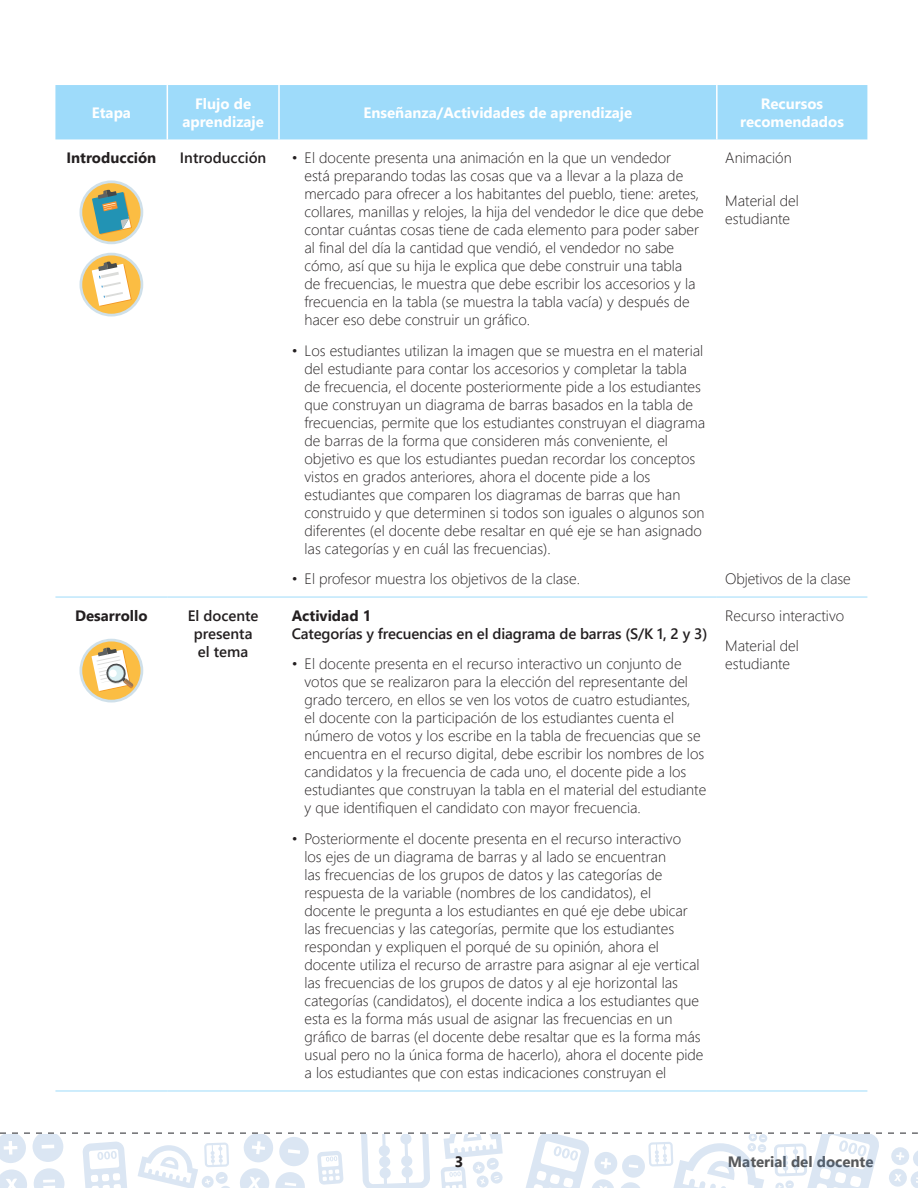
<style>
.page{position:relative;width:918px;height:1188px;background:#fff}
.page>*{position:absolute;margin:0;border:0;box-sizing:border-box;transform-origin:0 0}
.t1{font:300 15px/18px "Segoe UI";color:#231f20}
.t2{font:600 15px/18px "Segoe UI";letter-spacing:-.01em;color:#231f20;text-align:center}
.t3{font:700 15px/18px "Segoe UI";color:#fff;text-align:center}
.t4{font:700 15px "Segoe UI";color:#231f20}
.t5{font:700 15px "Segoe UI";color:#57585a}
</style>
<div class="page">
<svg style="left:0;top:1132px;width:918px;height:56px"></svg>
<div style="left:55px;top:85px;width:812px;height:54px;background:#9edbfa"></div>
<hr style="left:167px;top:85px;width:1px;height:54px;background:#fff">
<hr style="left:278px;top:85px;width:2px;height:54px;background:#fff">
<hr style="left:716px;top:85px;width:2px;height:54px;background:#fff">
<hr style="left:55px;top:597px;width:112px;height:1px;background:#9edbfa">
<hr style="left:167px;top:597px;width:112px;height:1px;background:#9edbfa">
<hr style="left:279px;top:597px;width:438px;height:1px;background:#9edbfa">
<hr style="left:717px;top:597px;width:150px;height:1px;background:#9edbfa">
<hr style="left:55px;top:1091px;width:112px;height:1px;background:#9edbfa">
<hr style="left:167px;top:1091px;width:112px;height:1px;background:#9edbfa">
<hr style="left:279px;top:1091px;width:438px;height:1px;background:#9edbfa">
<hr style="left:717px;top:1091px;width:150px;height:1px;background:#9edbfa">
<svg style="left:79px;top:180px;width:64px;height:64px"></svg>
<div style="left:82px;top:183px;width:59px;height:59px;background:#fbbd43;border-radius:50%"></div>
<svg style="left:92px;top:190px;width:40px;height:45px"></svg>
<svg style="left:79px;top:253px;width:64px;height:64px"></svg>
<div style="left:82px;top:255px;width:59px;height:59px;background:#fbbd43;border-radius:50%"></div>
<svg style="left:92px;top:261px;width:40px;height:45px"></svg>
<div style="left:79px;top:639px;width:64px;height:63px;background:#cfe0ea;border-radius:50%"></div>
<div style="left:82px;top:641px;width:59px;height:59px;background:#fbbd43;border-radius:50%"></div>
<svg style="left:92px;top:647px;width:42px;height:45px"></svg>
<p class="t3" style="left:92px;top:103px;width:41px">Etapa</p>
<p class="t3" style="left:182px;top:94px;width:83px">Flujo de aprendizaje</p>
<p class="t3" style="left:363px;top:103px;width:270px">Enseñanza/Actividades de aprendizaje</p>
<p class="t3" style="left:740px;top:94px;width:105px">Recursos recomendados</p>
<p class="t4" style="left:66px;top:145px;width:92px">Introducción</p>
<p class="t2" style="left:180px;top:148px;width:88px">Introducción</p>
<p class="t1" style="left:305px;top:148px;width:401px;text-indent:-13px">• El docente presenta una animación en la que un vendedor<br>está preparando todas las cosas que va a llevar a la plaza de mercado para ofrecer a los habitantes del pueblo, tiene: aretes, collares, manillas y relojes, la hija del vendedor le dice que debe contar cuántas cosas tiene de cada elemento para poder saber al final del día la cantidad que vendió, el vendedor no sabe cómo, así que su hija le explica que debe construir una tabla<br>de frecuencias, le muestra que debe escribir los accesorios y la frecuencia en la tabla (se muestra la tabla vacía) y después de hacer eso debe construir un gráfico.</p>
<p class="t1" style="left:305px;top:341px;width:402px;text-indent:-13px">• Los estudiantes utilizan la imagen que se muestra en el material del estudiante para contar los accesorios y completar la tabla de frecuencia, el docente posteriormente pide a los estudiantes que construyan un diagrama de barras basados en la tabla de frecuencias, permite que los estudiantes construyan el diagrama de barras de la forma que consideren más conveniente, el objetivo es que los estudiantes puedan recordar los conceptos vistos en grados anteriores, ahora el docente pide a los estudiantes que comparen los diagramas de barras que han construido y que determinen si todos son iguales o algunos son diferentes (el docente debe resaltar en qué eje se han asignado las categorías y en cuál las frecuencias).</p>
<p class="t1" style="left:292px;top:569px;width:290px">• El profesor muestra los objetivos de la clase.</p>
<p class="t1" style="left:725px;top:148px;width:68px">Animación</p>
<p class="t1" style="left:725px;top:191px;width:75px">Material del estudiante</p>
<p class="t1" style="left:725px;top:569px;width:127px">Objetivos de la clase</p>
<p class="t4" style="left:75px;top:603px;width:74px">Desarrollo</p>
<p class="t2" style="left:188px;top:606px;width:72px">El docente presenta el tema</p>
<p class="t4" style="left:292px;top:603px;width:81px">Actividad 1</p>
<p class="t2" style="left:292px;top:624px;width:417px">Categorías y frecuencias en el diagrama de barras (S/K 1, 2 y 3)</p>
<p class="t1" style="left:305px;top:654px;width:403px;text-indent:-13px">• El docente presenta en el recurso interactivo un conjunto de votos que se realizaron para la elección del representante del grado tercero, en ellos se ven los votos de cuatro estudiantes,<br>el docente con la participación de los estudiantes cuenta el número de votos y los escribe en la tabla de frecuencias que se encuentra en el recurso digital, debe escribir los nombres de los candidatos y la frecuencia de cada uno, el docente pide a los estudiantes que construyan la tabla en el material del estudiante y que identifiquen el candidato con mayor frecuencia.</p>
<p class="t1" style="left:305px;top:829px;width:401px;text-indent:-13px">• Posteriormente el docente presenta en el recurso interactivo<br>los ejes de un diagrama de barras y al lado se encuentran<br>las frecuencias de los grupos de datos y las categorías de respuesta de la variable (nombres de los candidatos), el docente le pregunta a los estudiantes en qué eje debe ubicar las frecuencias y las categorías, permite que los estudiantes respondan y expliquen el porqué de su opinión, ahora el docente utiliza el recurso de arrastre para asignar al eje vertical las frecuencias de los grupos de datos y al eje horizontal las categorías (candidatos), el docente indica a los estudiantes que esta es la forma más usual de asignar las frecuencias en un gráfico de barras (el docente debe resaltar que es la forma más usual pero no la única forma de hacerlo), ahora el docente pide a los estudiantes que con estas indicaciones construyan el</p>
<p class="t1" style="left:725px;top:599px;width:120px;line-height:30.8px">Recurso interactivo<br>Material del</p>
<p class="t1" style="left:725px;top:654px;width:66px">estudiante</p>
<p class="t4" style="left:455px;top:1150px;width:10px">3</p>
<p class="t5" style="left:728px;top:1149px;width:147px">Material del docente</p>
</div>
